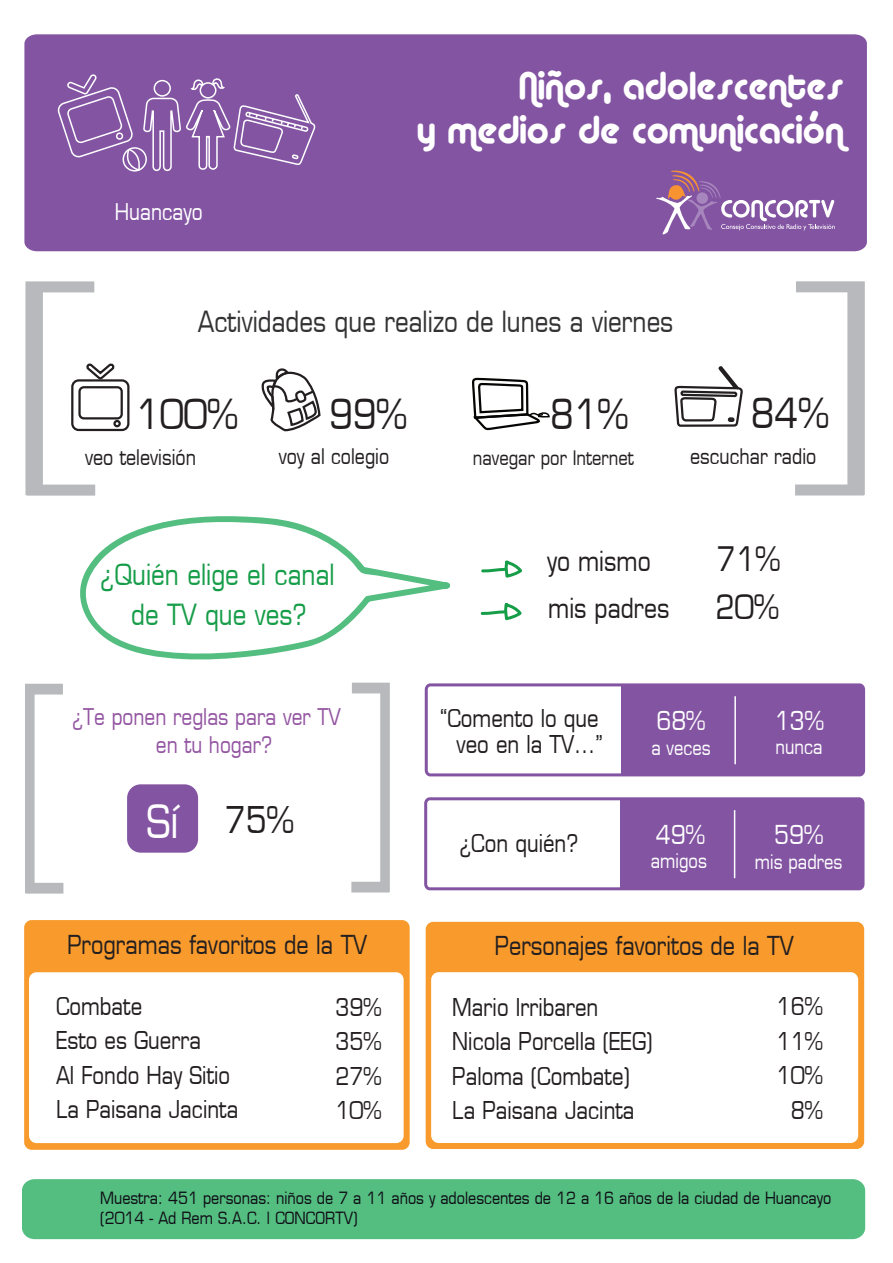
<style>
.page{position:relative;width:893px;height:1263px;background:#fff}
.page>*{position:absolute;margin:0;border:0;box-sizing:border-box;transform-origin:0 0}
.t1{font:45px "Eurasia Normal";color:#fff}
.t2{font:40.5px "Eurasia Normal";color:#231f20}
.t3{font:39px/43.8px "Alba";color:#fff;text-align:right}
.t4{font:36px "Eurasia Normal";color:#231f20}
.t5{font:33px/48.3px "Eurasia Normal";color:#231f20}
.t6{font:28.5px "Eurasia Normal";color:#343234}
.t7{font:28.5px/39.3px "Eurasia Normal";color:#169d48;text-align:center}
.t8{font:27px/47.1px "Eurasia Normal";color:#231f20}
.t9{font:25.5px "Eurasia Normal";color:#231f20}
.t10{font:25.5px "Eurasia Normal";color:#fff}
.t11{font:24px/34.5px "Eurasia Normal";color:#231f20}
.t12{font:22.5px/28.5px "Eurasia Normal";color:#9456a2}
.t13{font:22.5px "Eurasia Normal";color:#fff}
.t14{font:21px "Eurasia Normal";color:#231f20}
.t15{font:19.5px "Eurasia Normal";color:#fff}
.t16{font:19.5px "Eurasia Normal";color:#231f20}
.t17{font:16.5px/19.8px "Eurasia Normal";color:#0e0c15}
</style>
<div class="page">
<div style="left:22px;top:1179px;width:843px;height:60px;background:#54bd80;border-radius:12px"></div>
<div style="left:24px;top:34px;width:843px;height:217px;background:#8354a2"></div>
<svg style="left:58px;top:73px;width:258px;height:99px;background:#9066ac"></svg>
<svg style="left:25px;top:281px;width:105px;height:215px"></svg>
<svg style="left:25px;top:684px;width:38px;height:209px"></svg>
<svg style="left:351px;top:683px;width:39px;height:209px"></svg>
<svg style="left:795px;top:281px;width:70px;height:214px"></svg>
<svg style="left:481px;top:560px;width:41px;height:18px"></svg>
<svg style="left:480px;top:603px;width:42px;height:17px"></svg>
<svg style="left:80px;top:516px;width:370px;height:144px"></svg>
<div style="left:127px;top:784px;width:71px;height:69px;background:#8354a2;border-radius:14px"></div>
<svg style="left:261px;top:368px;width:60px;height:64px"></svg>
<svg style="left:674px;top:366px;width:69px;height:61px"></svg>
<svg style="left:472px;top:377px;width:78px;height:54px"></svg>
<svg style="left:656px;top:171px;width:179px;height:64px;background:#966cab"></svg>
<div style="left:424px;top:797px;width:440px;height:93px;border:3px solid #8354a2;border-radius:4px"></div>
<div style="left:621px;top:800px;width:241px;height:89px;background:#8354a2"></div>
<hr style="left:734px;top:810px;width:1px;height:68px;background:#fff">
<div style="left:425px;top:683px;width:440px;height:93px;border:3px solid #8354a2;border-radius:4px"></div>
<div style="left:621px;top:686px;width:242px;height:89px;background:#8354a2"></div>
<hr style="left:734px;top:696px;width:2px;height:68px;background:#fff">
<div style="left:426px;top:922px;width:438px;height:227px;background:#f89a2c;border-radius:8px"></div>
<div style="left:431px;top:972px;width:427px;height:171px;background:#fff;border-radius:8px"></div>
<div style="left:24px;top:920px;width:386px;height:230px;background:#f89a2c;border-radius:8px"></div>
<div style="left:29px;top:972px;width:375px;height:171px;background:#fff;border-radius:8px"></div>
<p class="t13" style="left:115px;top:197px;width:89px">Huancayo</p>
<h3 class="t3" style="left:416px;top:63px;width:429px">Niños, adolescentes<br>y medios de comunicación</h3>
<p class="t6" style="left:198px;top:302px;width:477px">Actividades que realizo de lunes a viernes</p>
<h2 class="t2" style="left:136px;top:388px;width:103px">100%</h2>
<h2 class="t2" style="left:329px;top:388px;width:79px">99%</h2>
<h2 class="t2" style="left:550px;top:388px;width:79px">81%</h2>
<h2 class="t2" style="left:751px;top:387px;width:79px">84%</h2>
<p class="t14" style="left:85px;top:443px;width:112px">veo televisión</p>
<p class="t14" style="left:279px;top:442px;width:112px">voy al colegio</p>
<p class="t16" style="left:473px;top:445px;width:163px">navegar por Internet</p>
<p class="t14" style="left:690px;top:442px;width:128px">escuchar radio</p>
<p class="t7" style="left:100px;top:554px;width:236px">¿Quién elige el canal de TV que ves?</p>
<p class="t12" style="left:156px;top:702px;width:186px;text-indent:-84px">¿Te ponen reglas para ver TV en tu hogar?</p>
<h1 class="t1" style="left:146px;top:792px;width:34px">Sí</h1>
<h3 class="t4" style="left:225px;top:796px;width:71px">75%</h3>
<p class="t9" style="left:67px;top:928px;width:301px">Programas favoritos de la TV</p>
<p class="t11" style="left:56px;top:988px;width:184px">Combate<br>Esto es Guerra<br>Al Fondo Hay Sitio<br>La Paisana Jacinta</p>
<p class="t11" style="left:335px;top:989px;width:48px;text-align:justify">39% 35% 27% 10%</p>
<p class="t8" style="left:547px;top:537px;width:124px">yo mismo mis padres</p>
<h3 class="t5" style="left:716px;top:533px;width:66px">71%<br>20%</h3>
<p class="t11" style="left:440px;top:705px;width:164px;line-height:25.8px;text-align:right">“Comento lo que veo en la TV...”</p>
<p class="t11" style="left:459px;top:825px;width:120px">¿Con quién?</p>
<p class="t10" style="left:656px;top:704px;width:51px">68%</p>
<p class="t10" style="left:775px;top:704px;width:51px">13%</p>
<p class="t15" style="left:775px;top:734px;width:49px">nunca</p>
<p class="t15" style="left:651px;top:735px;width:61px">a veces</p>
<p class="t10" style="left:656px;top:817px;width:51px">49%</p>
<p class="t10" style="left:774px;top:817px;width:51px">59%</p>
<p class="t15" style="left:755px;top:849px;width:89px">mis padres</p>
<p class="t15" style="left:651px;top:848px;width:58px">amigos</p>
<p class="t9" style="left:495px;top:929px;width:300px">Personajes favoritos de la TV</p>
<p class="t11" style="left:452px;top:989px;width:202px">Mario Irribaren<br>Nicola Porcella (EEG)<br>Paloma (Combate)<br>La Paisana Jacinta</p>
<p class="t11" style="left:777px;top:989px;width:48px;text-align:center">16%<br>11%<br>10%<br>8%</p>
<p class="t17" style="left:100px;top:1188px;width:733px">Muestra: 451 personas: niños de 7 a 11 años y adolescentes de 12 a 16 años de la ciudad de Huancayo (2014 - Ad Rem S.A.C. | CONCORTV)</p>
</div>
